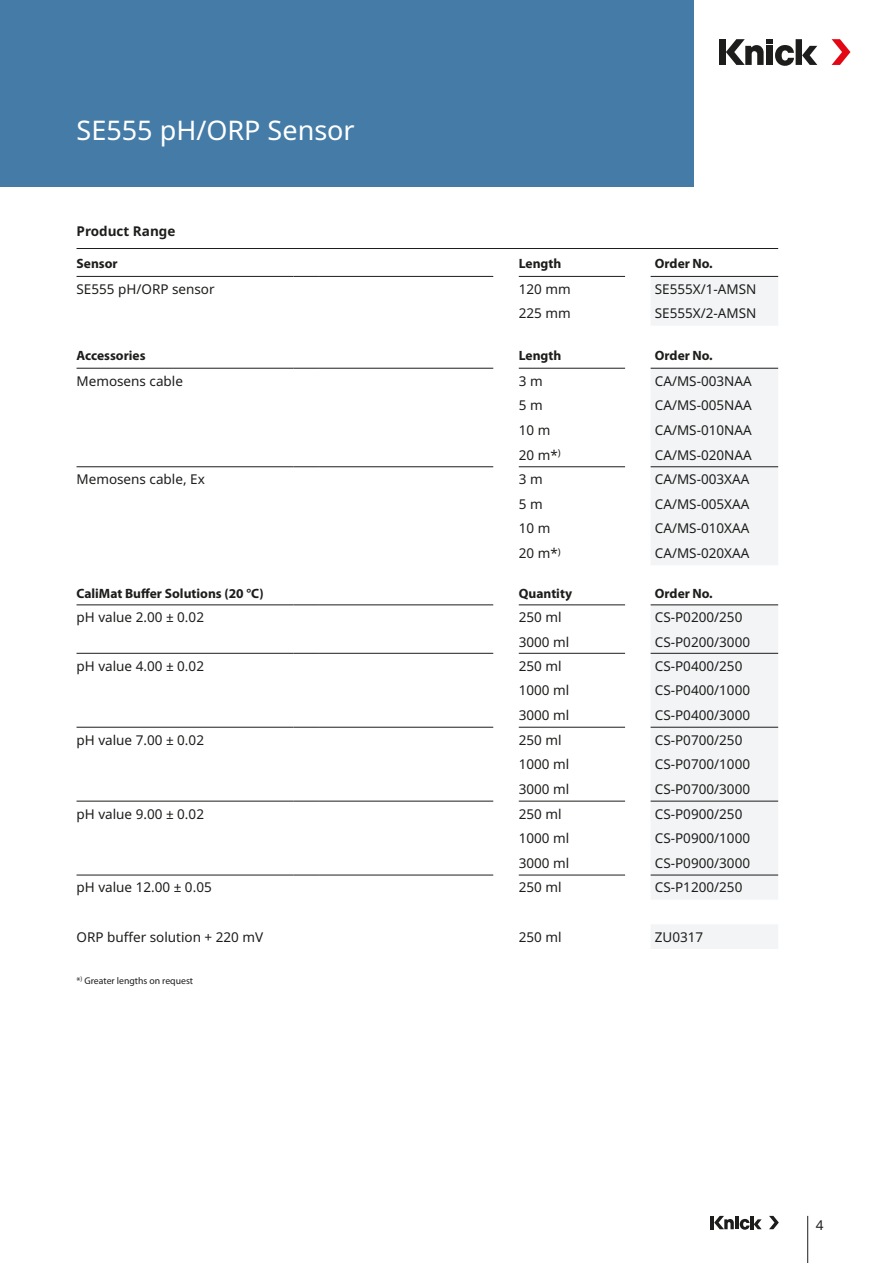
<style>
.page{position:relative;width:893px;height:1263px;background:#fff}
.page>*{position:absolute;margin:0;border:0;box-sizing:border-box;transform-origin:0 0}
.Headline{font:27px "Noto Sans";color:#fff}
.Tabelle{font:13.5px "Noto Sans";color:#1d1d1b}
.Zwischenüberschrift{font:700 13.5px "Myriad Pro";color:#1d1d1b}
.Tabelle_Headline{font:700 13.5px "Noto Sans";color:#1d1d1b}
.Fußnoten{font:9.75px "Myriad Pro";color:#1d1d1b}
</style>
<div class="page">
<div style="left:0;top:0;width:693px;height:187px;background:#447ca7"></div>
<div style="left:719px;top:39px;width:7px;height:26px;background:#1d1d1b"></div>
<div style="left:796px;top:39px;width:6px;height:26px;background:#1d1d1b"></div>
<svg style="left:802px;top:46px;width:15px;height:19px"></svg>
<svg style="left:726px;top:39px;width:68px;height:27px"></svg>
<svg style="left:832px;top:39px;width:18px;height:26px"></svg>
<hr style="left:807px;top:1216px;width:1px;height:47px;background:#1d1d1b">
<hr style="left:710px;top:1216px;width:4px;height:13px;background:#1d1d1b">
<svg style="left:714px;top:1216px;width:48px;height:14px"></svg>
<svg style="left:769px;top:1216px;width:10px;height:13px"></svg>
<hr style="left:77px;top:248px;width:701px;height:1px;background:#1d1d1b">
<svg style="left:651px;top:277px;width:127px;height:672px;fill:#f2f4f6"></svg>
<hr style="left:77px;top:276px;width:216px;height:1px;background:#1d1d1b">
<svg style="left:293px;top:276px;width:26px;height:1px"></svg>
<hr style="left:319px;top:276px;width:174px;height:1px;background:#1d1d1b">
<hr style="left:519px;top:276px;width:106px;height:1px;background:#1d1d1b">
<hr style="left:651px;top:276px;width:127px;height:1px;background:#1d1d1b">
<hr style="left:77px;top:368px;width:216px;height:1px;background:#1d1d1b">
<svg style="left:293px;top:368px;width:26px;height:1px"></svg>
<hr style="left:319px;top:368px;width:174px;height:1px;background:#1d1d1b">
<hr style="left:519px;top:368px;width:106px;height:1px;background:#1d1d1b">
<hr style="left:651px;top:368px;width:127px;height:1px;background:#1d1d1b">
<hr style="left:77px;top:466px;width:216px;height:1px;background:#1d1d1b">
<svg style="left:293px;top:466px;width:26px;height:1px"></svg>
<hr style="left:319px;top:466px;width:174px;height:1px;background:#1d1d1b">
<hr style="left:519px;top:466px;width:106px;height:1px;background:#1d1d1b">
<hr style="left:651px;top:466px;width:127px;height:1px;background:#1d1d1b">
<hr style="left:77px;top:605px;width:216px;height:1px;background:#1d1d1b">
<svg style="left:293px;top:605px;width:26px;height:1px"></svg>
<hr style="left:319px;top:605px;width:174px;height:1px;background:#1d1d1b">
<hr style="left:519px;top:605px;width:106px;height:1px;background:#1d1d1b">
<hr style="left:651px;top:605px;width:127px;height:1px;background:#1d1d1b">
<hr style="left:77px;top:653px;width:216px;height:1px;background:#1d1d1b">
<svg style="left:293px;top:653px;width:26px;height:1px"></svg>
<hr style="left:319px;top:653px;width:174px;height:1px;background:#1d1d1b">
<hr style="left:77px;top:727px;width:216px;height:1px;background:#1d1d1b">
<svg style="left:293px;top:727px;width:26px;height:1px"></svg>
<hr style="left:319px;top:727px;width:174px;height:1px;background:#1d1d1b">
<hr style="left:519px;top:653px;width:106px;height:1px;background:#1d1d1b">
<hr style="left:519px;top:727px;width:106px;height:1px;background:#1d1d1b">
<hr style="left:651px;top:653px;width:127px;height:1px;background:#1d1d1b">
<hr style="left:651px;top:727px;width:127px;height:1px;background:#1d1d1b">
<hr style="left:77px;top:801px;width:216px;height:1px;background:#1d1d1b">
<svg style="left:293px;top:801px;width:26px;height:1px"></svg>
<hr style="left:319px;top:801px;width:174px;height:1px;background:#1d1d1b">
<hr style="left:519px;top:801px;width:106px;height:1px;background:#1d1d1b">
<hr style="left:651px;top:801px;width:127px;height:1px;background:#1d1d1b">
<hr style="left:77px;top:875px;width:216px;height:1px;background:#1d1d1b">
<svg style="left:293px;top:875px;width:26px;height:1px"></svg>
<hr style="left:319px;top:875px;width:174px;height:1px;background:#1d1d1b">
<hr style="left:519px;top:875px;width:106px;height:1px;background:#1d1d1b">
<hr style="left:651px;top:875px;width:127px;height:1px;background:#1d1d1b">
<p class="Headline" style="left:77px;top:112px;width:280px">SE555 pH/ORP Sensor</p>
<p class="Tabelle_Headline" style="left:77px;top:221px;width:100px">Product Range</p>
<p class="Zwischenüberschrift" style="left:77px;top:255px;width:43px">Sensor</p>
<p class="Zwischenüberschrift" style="left:519px;top:255px;width:44px">Length</p>
<p class="Zwischenüberschrift" style="left:655px;top:255px;width:59px">Order No.</p>
<p class="Tabelle" style="left:77px;top:279px;width:140px">SE555 pH/ORP sensor</p>
<p class="Tabelle" style="left:519px;top:279px;width:53px">120 mm</p>
<p class="Tabelle" style="left:655px;top:279px;width:103px">SE555X/1-AMSN</p>
<p class="Tabelle" style="left:519px;top:304px;width:53px">225 mm</p>
<p class="Tabelle" style="left:655px;top:304px;width:103px">SE555X/2-AMSN</p>
<p class="Zwischenüberschrift" style="left:77px;top:347px;width:70px">Accessories</p>
<p class="Zwischenüberschrift" style="left:519px;top:347px;width:44px">Length</p>
<p class="Zwischenüberschrift" style="left:655px;top:347px;width:59px">Order No.</p>
<p class="Tabelle" style="left:77px;top:371px;width:108px">Memosens cable</p>
<p class="Tabelle" style="left:519px;top:371px;width:25px">3 m</p>
<p class="Tabelle" style="left:655px;top:371px;width:98px">CA/MS-003NAA</p>
<p class="Tabelle" style="left:519px;top:396px;width:25px">5 m</p>
<p class="Tabelle" style="left:655px;top:396px;width:98px">CA/MS-005NAA</p>
<p class="Tabelle" style="left:519px;top:420px;width:33px">10 m</p>
<p class="Tabelle" style="left:655px;top:420px;width:98px">CA/MS-010NAA</p>
<p class="Tabelle" style="left:519px;top:445px;width:43px">20 m*<sup>)</sup></p>
<p class="Tabelle" style="left:655px;top:445px;width:98px">CA/MS-020NAA</p>
<p class="Tabelle" style="left:77px;top:470px;width:130px">Memosens cable, Ex</p>
<p class="Tabelle" style="left:519px;top:470px;width:25px">3 m</p>
<p class="Tabelle" style="left:655px;top:470px;width:96px">CA/MS-003XAA</p>
<p class="Tabelle" style="left:519px;top:494px;width:25px">5 m</p>
<p class="Tabelle" style="left:655px;top:494px;width:96px">CA/MS-005XAA</p>
<p class="Tabelle" style="left:519px;top:519px;width:33px">10 m</p>
<p class="Tabelle" style="left:655px;top:519px;width:96px">CA/MS-010XAA</p>
<p class="Tabelle" style="left:519px;top:544px;width:43px">20 m*<sup>)</sup></p>
<p class="Tabelle" style="left:655px;top:544px;width:96px">CA/MS-020XAA</p>
<p class="Zwischenüberschrift" style="left:77px;top:584px;width:189px">CaliMat Buffer Solutions (20 °C)</p>
<p class="Zwischenüberschrift" style="left:519px;top:584px;width:55px">Quantity</p>
<p class="Zwischenüberschrift" style="left:655px;top:584px;width:59px">Order No.</p>
<p class="Tabelle" style="left:77px;top:608px;width:129px">pH value 2.00 ± 0.02</p>
<p class="Tabelle" style="left:519px;top:608px;width:44px">250 ml</p>
<p class="Tabelle" style="left:655px;top:608px;width:89px">CS-P0200/250</p>
<p class="Tabelle" style="left:519px;top:632px;width:52px">3000 ml</p>
<p class="Tabelle" style="left:655px;top:632px;width:97px">CS-P0200/3000</p>
<p class="Tabelle" style="left:77px;top:656px;width:129px">pH value 4.00 ± 0.02</p>
<p class="Tabelle" style="left:519px;top:656px;width:44px">250 ml</p>
<p class="Tabelle" style="left:655px;top:656px;width:89px">CS-P0400/250</p>
<p class="Tabelle" style="left:519px;top:681px;width:52px">1000 ml</p>
<p class="Tabelle" style="left:655px;top:681px;width:97px">CS-P0400/1000</p>
<p class="Tabelle" style="left:519px;top:705px;width:52px">3000 ml</p>
<p class="Tabelle" style="left:655px;top:705px;width:97px">CS-P0400/3000</p>
<p class="Tabelle" style="left:77px;top:730px;width:129px">pH value 7.00 ± 0.02</p>
<p class="Tabelle" style="left:519px;top:730px;width:44px">250 ml</p>
<p class="Tabelle" style="left:655px;top:730px;width:89px">CS-P0700/250</p>
<p class="Tabelle" style="left:519px;top:755px;width:52px">1000 ml</p>
<p class="Tabelle" style="left:655px;top:755px;width:97px">CS-P0700/1000</p>
<p class="Tabelle" style="left:519px;top:779px;width:52px">3000 ml</p>
<p class="Tabelle" style="left:655px;top:779px;width:97px">CS-P0700/3000</p>
<p class="Tabelle" style="left:77px;top:804px;width:129px">pH value 9.00 ± 0.02</p>
<p class="Tabelle" style="left:519px;top:804px;width:44px">250 ml</p>
<p class="Tabelle" style="left:655px;top:804px;width:89px">CS-P0900/250</p>
<p class="Tabelle" style="left:519px;top:829px;width:52px">1000 ml</p>
<p class="Tabelle" style="left:655px;top:829px;width:97px">CS-P0900/1000</p>
<p class="Tabelle" style="left:519px;top:853px;width:52px">3000 ml</p>
<p class="Tabelle" style="left:655px;top:853px;width:97px">CS-P0900/3000</p>
<p class="Tabelle" style="left:77px;top:878px;width:137px">pH value 12.00 ± 0.05</p>
<p class="Tabelle" style="left:519px;top:878px;width:44px">250 ml</p>
<p class="Tabelle" style="left:655px;top:878px;width:89px">CS-P1200/250</p>
<p class="Tabelle" style="left:77px;top:927px;width:188px">ORP buffer solution + 220 mV</p>
<p class="Tabelle" style="left:519px;top:927px;width:44px">250 ml</p>
<p class="Tabelle" style="left:655px;top:927px;width:50px">ZU0317</p>
<p class="Fußnoten" style="left:77px;top:974px;width:118px">*<sup>)</sup> Greater lengths on request</p>
<p class="Tabelle" style="left:816px;top:1216px;width:9px">4</p>
</div>
